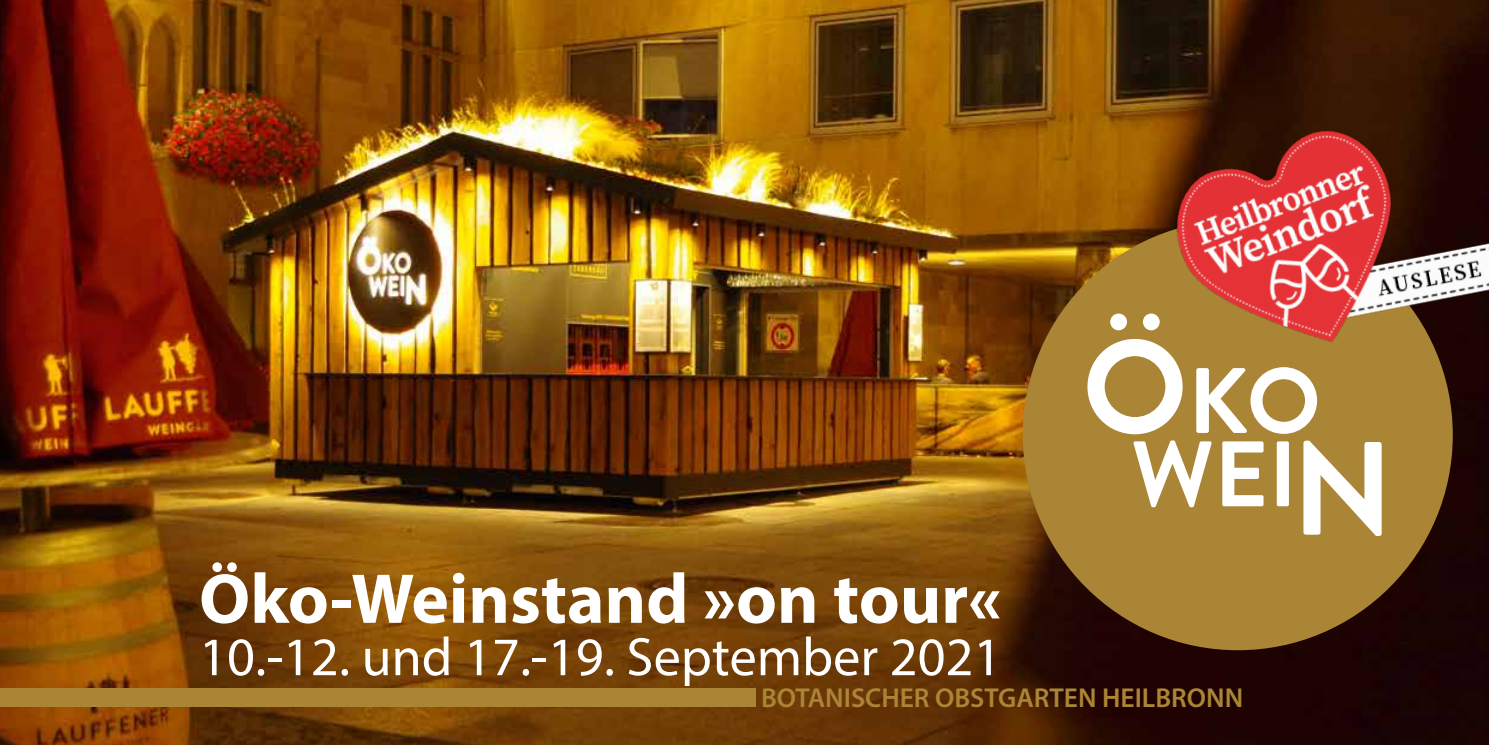
<style>
.page{position:relative;width:1489px;height:745px;background:#fff}
.page>*{position:absolute;margin:0;border:0;box-sizing:border-box;transform-origin:0 0}
.t1{font:700 71px "Myriad Pro";color:#fff}
.t2{font:54.5px "Myriad Pro";color:#fff}
.t3{font:600 27.5px "Myriad Pro";color:#ab8536}
</style>
<div class="page">
<img style="left:0;top:0;width:1488px;height:744px">
<div style="left:1022px;top:220px;width:430px;height:429px;background:#ab8536;border-radius:50%"></div>
<svg style="left:1133px;top:440px;width:78px;height:67px"></svg>
<svg style="left:1222px;top:441px;width:41px;height:65px"></svg>
<div style="left:1276px;top:441px;width:12px;height:65px;background:#fff;border-radius:2px"></div>
<svg style="left:1303px;top:440px;width:78px;height:95px"></svg>
<svg style="left:1087px;top:313px;width:95px;height:121px"></svg>
<svg style="left:1196px;top:393px;width:120px;height:40px"></svg>
<div style="left:0;top:688px;width:755px;height:18px;background:#ab8536"></div>
<img style="left:1137px;top:76px;width:351px;height:317px">
<h1 class="t1" style="left:199px;top:552px;width:803px">Öko-Weinstand »on tour«</h1>
<h2 class="t2" style="left:199px;top:622px;width:803px">10.-12. und 17.-19. September 2021</h2>
<p class="t3" style="left:761px;top:680px;width:483px">BOTANISCHER OBSTGARTEN HEILBRONN</p>
</div>
